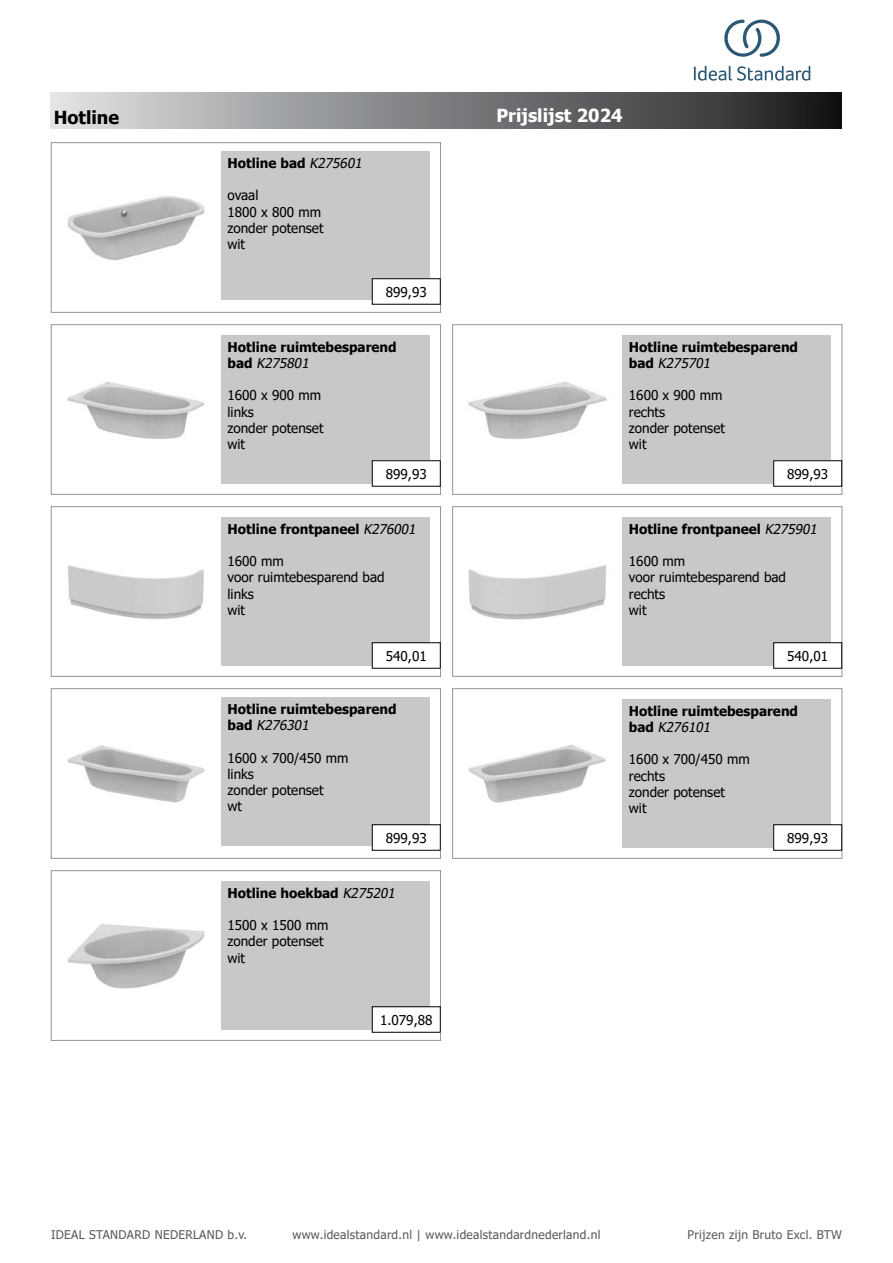
<style>
.page{position:relative;width:893px;height:1263px;background:#fff}
.page>*{position:absolute;margin:0;border:0;box-sizing:border-box;transform-origin:0 0}
.t1{font:700 18px "Tahoma";color:#fff}
.t2{font:700 18px "Tahoma";color:#000}
.t3{font:13.5px/16.2px "Tahoma";color:#000}
.t4{font:700 13.5px/16.2px "Tahoma";color:#000}
.t5{font:12px "Tahoma";letter-spacing:.025em;color:#58595b}
.s1{font-weight:400;font-style:italic}
</style>
<div class="page">
<div style="left:51px;top:92px;width:791px;height:37px;background:linear-gradient(to right,#dee1e3,#1a1a1b)"></div>
<div style="left:51px;top:142px;width:390px;height:171px;border:1px solid #939598"></div>
<div style="left:51px;top:324px;width:390px;height:171px;border:1px solid #939598"></div>
<div style="left:51px;top:506px;width:390px;height:170px;border:1px solid #939598"></div>
<img style="left:68px;top:565px;width:136px;height:55px">
<div style="left:221px;top:517px;width:209px;height:149px;background:#c7c8ca"></div>
<img style="left:67px;top:382px;width:137px;height:57px">
<div style="left:221px;top:335px;width:209px;height:149px;background:#c7c8ca"></div>
<img style="left:67px;top:196px;width:138px;height:65px">
<div style="left:221px;top:151px;width:209px;height:149px;background:#c7c8ca"></div>
<div style="left:452px;top:688px;width:390px;height:170px;border:1px solid #939598"></div>
<img style="left:468px;top:745px;width:138px;height:58px">
<div style="left:622px;top:699px;width:209px;height:149px;background:#c7c8ca"></div>
<div style="left:51px;top:688px;width:390px;height:170px;border:1px solid #939598"></div>
<div style="left:51px;top:870px;width:390px;height:170px;border:1px solid #939598"></div>
<img style="left:67px;top:923px;width:138px;height:66px">
<div style="left:221px;top:881px;width:209px;height:149px;background:#c7c8ca"></div>
<img style="left:67px;top:745px;width:137px;height:58px">
<div style="left:221px;top:697px;width:209px;height:149px;background:#c7c8ca"></div>
<div style="left:452px;top:324px;width:390px;height:171px;border:1px solid #939598"></div>
<div style="left:452px;top:506px;width:390px;height:170px;border:1px solid #939598"></div>
<img style="left:468px;top:565px;width:139px;height:55px">
<div style="left:622px;top:517px;width:209px;height:149px;background:#c7c8ca"></div>
<img style="left:468px;top:381px;width:139px;height:58px">
<div style="left:622px;top:335px;width:209px;height:149px;background:#c7c8ca"></div>
<div style="left:372px;top:279px;width:68px;height:25px;background:#fff"></div>
<div style="left:372px;top:643px;width:68px;height:25px;background:#fff"></div>
<div style="left:372px;top:642px;width:68px;height:26px;border:1px solid #000"></div>
<div style="left:372px;top:461px;width:68px;height:25px;background:#fff"></div>
<div style="left:372px;top:460px;width:68px;height:26px;border:1px solid #000"></div>
<div style="left:372px;top:825px;width:68px;height:25px;background:#fff"></div>
<div style="left:372px;top:824px;width:68px;height:26px;border:1px solid #000"></div>
<div style="left:372px;top:1007px;width:68px;height:25px;background:#fff"></div>
<div style="left:372px;top:1006px;width:68px;height:26px;border:1px solid #000"></div>
<div style="left:774px;top:825px;width:68px;height:25px;background:#fff"></div>
<div style="left:773px;top:824px;width:69px;height:26px;border:1px solid #000"></div>
<div style="left:774px;top:643px;width:68px;height:25px;background:#fff"></div>
<div style="left:773px;top:642px;width:69px;height:26px;border:1px solid #000"></div>
<div style="left:774px;top:461px;width:68px;height:25px;background:#fff"></div>
<div style="left:773px;top:460px;width:69px;height:26px;border:1px solid #000"></div>
<svg style="left:694px;top:66px;width:116px;height:15px"></svg>
<svg style="left:724px;top:20px;width:56px;height:37px"></svg>
<h1 class="t2" style="left:54px;top:105px;width:67px">Hotline</h1>
<p class="t4" style="left:227px;top:156px;width:139px">Hotline bad <span class="s1">K275601</span></p>
<p class="t3" style="left:227px;top:188px;width:98px">ovaal<br>1800 x 800 mm zonder potenset wit</p>
<p class="t3" style="left:386px;top:284px;width:42px">899,93</p>
<p class="t4" style="left:227px;top:339px;width:171px">Hotline ruimtebesparend b a d <span class="s1">K275801</span></p>
<p class="t3" style="left:227px;top:388px;width:98px">1600 x 900 mm links<br>zonder potenset wit</p>
<p class="t3" style="left:386px;top:466px;width:42px">899,93</p>
<p class="t4" style="left:227px;top:521px;width:193px">Hotline frontpaneel <span class="s1">K276001</span></p>
<p class="t3" style="left:227px;top:554px;width:159px">1600 mm<br>voor ruimtebesparend bad links<br>wit</p>
<p class="t3" style="left:386px;top:648px;width:42px">540,01</p>
<p class="t4" style="left:227px;top:702px;width:171px">Hotline ruimtebesparend b a d <span class="s1">K276301</span></p>
<p class="t3" style="left:227px;top:750px;width:122px">1600 x 700/450 mm links<br>zonder potenset<br>wt</p>
<p class="t3" style="left:386px;top:830px;width:42px">899,93</p>
<p class="t4" style="left:227px;top:885px;width:172px">Hotline hoekbad <span class="s1">K275201</span></p>
<p class="t3" style="left:227px;top:918px;width:103px">1500 x 1500 mm zonder potenset wit</p>
<p class="t3" style="left:380px;top:1012px;width:54px">1.079,88</p>
<h1 class="t1" style="left:496px;top:103px;width:128px">Prijslijst 2024</h1>
<p class="t4" style="left:629px;top:339px;width:171px">Hotline ruimtebesparend b a d <span class="s1">K275701</span></p>
<p class="t3" style="left:629px;top:388px;width:98px">1600 x 900 mm rechts<br>zonder potenset wit</p>
<p class="t3" style="left:787px;top:466px;width:42px">899,93</p>
<p class="t4" style="left:629px;top:521px;width:193px">Hotline frontpaneel <span class="s1">K275901</span></p>
<p class="t3" style="left:629px;top:554px;width:159px">1600 mm<br>voor ruimtebesparend bad rechts<br>wit</p>
<p class="t3" style="left:787px;top:648px;width:42px">540,01</p>
<p class="t4" style="left:629px;top:703px;width:171px">Hotline ruimtebesparend b a d <span class="s1">K276101</span></p>
<p class="t3" style="left:629px;top:752px;width:122px">1600 x 700/450 mm rechts<br>zonder potenset<br>wit</p>
<p class="t3" style="left:787px;top:830px;width:42px">899,93</p>
<p class="t5" style="left:51px;top:1227px;width:198px">IDEAL STANDARD NEDERLAND b.v.</p>
<p class="t5" style="left:292px;top:1227px;width:309px">www.idealstandard.nl | www.idealstandardnederland.nl</p>
<p class="t5" style="left:688px;top:1227px;width:156px">Prijzen zijn Bruto Excl. BTW</p>
</div>
